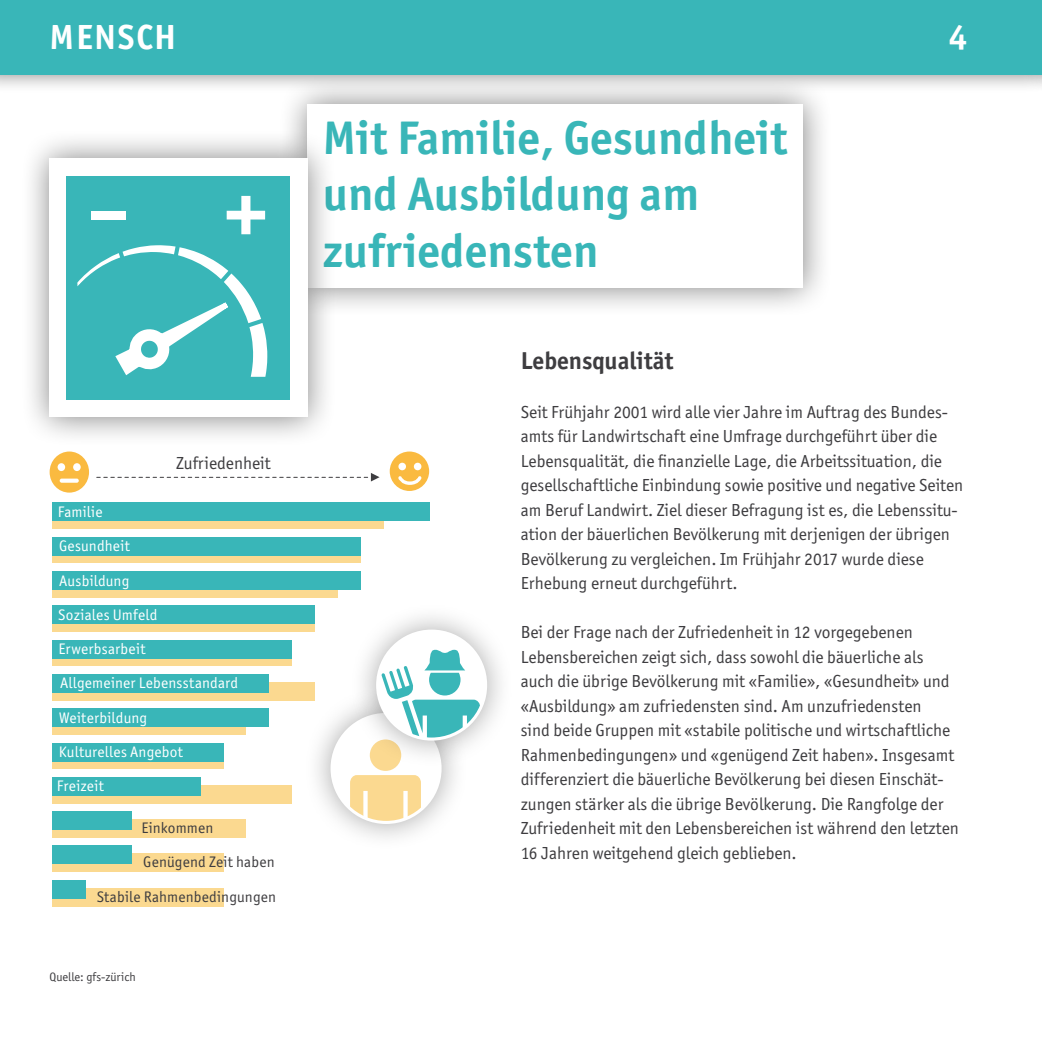
<style>
.page{position:relative;width:1042px;height:1042px;background:#fff}
.page>*{position:absolute;margin:0;border:0;box-sizing:border-box;transform-origin:0 0}
.t1{font:700 47.25px/56.7px "Officina Sans ITC Std";color:#39b6b8}
.t2{font:700 35px "Officina Sans ITC Std";letter-spacing:.05em;color:#fff}
.t3{font:700 24.5px "Officina Sans ITC Std";color:#3e3d40}
.t4{font:17.5px/24.5px "Officina Sans ITC Std";color:#3e3d40}
.t5{font:15.4px "Officina Sans ITC Std";letter-spacing:.015em;color:#fff}
.t6{font:15.4px/33.6px "Officina Sans ITC Std";letter-spacing:.01em;color:#3e3d40}
.t7{font:12.25px "Officina Sans ITC Std";color:#3e3d40}
</style>
<div class="page">
<svg style="left:50px;top:451px;width:39px;height:41px"></svg>
<svg style="left:390px;top:451px;width:39px;height:40px"></svg>
<div style="left:52px;top:888px;width:171px;height:18px;background:#fbd990"></div>
<div style="left:52px;top:854px;width:171px;height:18px;background:#fbd990"></div>
<div style="left:52px;top:819px;width:194px;height:18px;background:#fbd990"></div>
<div style="left:52px;top:785px;width:240px;height:18px;background:#fbd990"></div>
<svg style="left:52px;top:761px;width:171px;height:8px"></svg>
<div style="left:52px;top:716px;width:194px;height:18px;background:#fbd990"></div>
<svg style="left:52px;top:682px;width:263px;height:18px;background:#e9d593"></svg>
<svg style="left:52px;top:658px;width:240px;height:8px;background:#e2d495"></svg>
<div style="left:52px;top:613px;width:263px;height:18px;background:#fbd990"></div>
<svg style="left:52px;top:589px;width:286px;height:8px;background:#e2d495"></svg>
<svg style="left:52px;top:555px;width:309px;height:8px;background:#e2d495"></svg>
<div style="left:52px;top:510px;width:331px;height:18px;background:#fbd990"></div>
<div style="left:52px;top:880px;width:34px;height:18px;background:#39b6b8"></div>
<div style="left:52px;top:846px;width:80px;height:18px;background:#39b6b8"></div>
<div style="left:52px;top:811px;width:80px;height:19px;background:#39b6b8"></div>
<div style="left:52px;top:777px;width:148px;height:18px;background:#39b6b8"></div>
<div style="left:52px;top:743px;width:171px;height:18px;background:#39b6b8"></div>
<div style="left:52px;top:708px;width:217px;height:19px;background:#39b6b8"></div>
<div style="left:52px;top:674px;width:217px;height:18px;background:#39b6b8"></div>
<div style="left:52px;top:640px;width:240px;height:18px;background:#39b6b8"></div>
<div style="left:52px;top:606px;width:263px;height:18px;background:#39b6b8"></div>
<div style="left:52px;top:571px;width:309px;height:18px;background:#39b6b8"></div>
<div style="left:52px;top:537px;width:309px;height:18px;background:#39b6b8"></div>
<div style="left:52px;top:503px;width:377px;height:18px;background:#39b6b8"></div>
<div style="left:304px;top:686px;width:165px;height:165px;background:#000;opacity:.35"></div>
<div style="left:332px;top:714px;width:108px;height:108px;background:#fff;border-radius:50%"></div>
<svg style="left:350px;top:775px;width:71px;height:47px;background:#f9dda1"></svg>
<svg style="left:370px;top:739px;width:31px;height:32px"></svg>
<div style="left:330px;top:713px;width:111px;height:111px;border:3px solid #fff;border-radius:50%"></div>
<div style="left:0;top:0;width:1042px;height:94px;background:#000;opacity:.5"></div>
<div style="left:0;top:0;width:1042px;height:74px;background:#39b6b8"></div>
<div style="left:278px;top:74px;width:555px;height:244px;background:#000;opacity:.5"></div>
<div style="left:308px;top:104px;width:495px;height:184px;background:#fff"></div>
<div style="left:20px;top:128px;width:318px;height:319px;background:#000;opacity:.5"></div>
<div style="left:50px;top:159px;width:258px;height:258px;background:#fff"></div>
<div style="left:66px;top:176px;width:224px;height:224px;background:#39b6b8"></div>
<svg style="left:77px;top:245px;width:191px;height:132px"></svg>
<svg style="left:227px;top:196px;width:38px;height:38px"></svg>
<div style="left:92px;top:211px;width:34px;height:8px;background:#fff"></div>
<div style="left:349px;top:602px;width:165px;height:165px;background:#000;opacity:.35"></div>
<div style="left:378px;top:631px;width:108px;height:108px;background:#fff;border-radius:50%"></div>
<svg style="left:381px;top:648px;width:99px;height:91px"></svg>
<div style="left:376px;top:629px;width:111px;height:111px;border:3px solid #fff;border-radius:50%"></div>
<svg style="left:97px;top:473px;width:282px;height:8px"></svg>
<h2 class="t2" style="left:50px;top:16px;width:128px">MENSCH</h2>
<h2 class="t2" style="left:949px;top:16px;width:20px">4</h2>
<p class="t4" style="left:176px;top:451px;width:96px">Zufriedenheit</p>
<p class="t5" style="left:58px;top:503px;width:46px">Familie</p>
<p class="t5" style="left:59px;top:537px;width:72px">Gesundheit</p>
<p class="t5" style="left:59px;top:571px;width:72px">Ausbildung</p>
<p class="t5" style="left:58px;top:606px;width:101px">Soziales Umfeld</p>
<p class="t5" style="left:58px;top:640px;width:89px">Erwerbsarbeit</p>
<p class="t5" style="left:60px;top:674px;width:180px">Allgemeiner Lebensstandard</p>
<p class="t5" style="left:59px;top:708px;width:90px">Weiterbildung</p>
<p class="t5" style="left:59px;top:743px;width:126px">Kulturelles Angebot</p>
<p class="t5" style="left:57px;top:777px;width:48px">Freizeit</p>
<p class="t6" style="left:142px;top:811px;width:135px">Einkommen<br>Genügend Zeit haben</p>
<p class="t6" style="left:97px;top:880px;width:181px">Stabile Rahmenbedingungen</p>
<p class="t7" style="left:50px;top:970px;width:88px">Quelle: gfs-zürich</p>
<h1 class="t1" style="left:323px;top:109px;width:466px">Mit Familie, Gesundheit und Ausbildung am zufriedensten</h1>
<h3 class="t3" style="left:521px;top:345px;width:154px">Lebensqualität</h3>
<p class="t4" style="left:521px;top:399px;width:444px">Seit Frühjahr 2001 wird alle vier Jahre im Auftrag des Bundes&shy;amts für Landwirtschaft eine Umfrage durchgeführt über die Lebensqualität, die finanzielle Lage, die Arbeitssituation, die gesellschaftliche Einbindung sowie positive und negative Seiten am Beruf Landwirt. Ziel dieser Befragung ist es, die Lebenssitu&shy;ation der bäuerlichen Bevölkerung mit derjenigen der übrigen Bevölkerung zu vergleichen. Im Frühjahr 2017 wurde diese Erhebung erneut durchgeführt.</p>
<p class="t4" style="left:521px;top:620px;width:439px">Bei der Frage nach der Zufriedenheit in 12 vorgegebenen Lebensbereichen zeigt sich, dass sowohl die bäuerliche als auch die übrige Bevölkerung mit «Familie», «Gesundheit» und «Ausbildung» am zufriedensten sind. Am unzufriedensten<br>sind beide Gruppen mit «stabile politische und wirtschaftliche Rahmenbedingungen» und «genügend Zeit haben». Insgesamt differenziert die bäuerliche Bevölkerung bei diesen Einschät&shy;zungen stärker als die übrige Bevölkerung. Die Rangfolge der Zufriedenheit mit den Lebensbereichen ist während den letzten 16 Jahren weitgehend gleich geblieben.</p>
</div>
